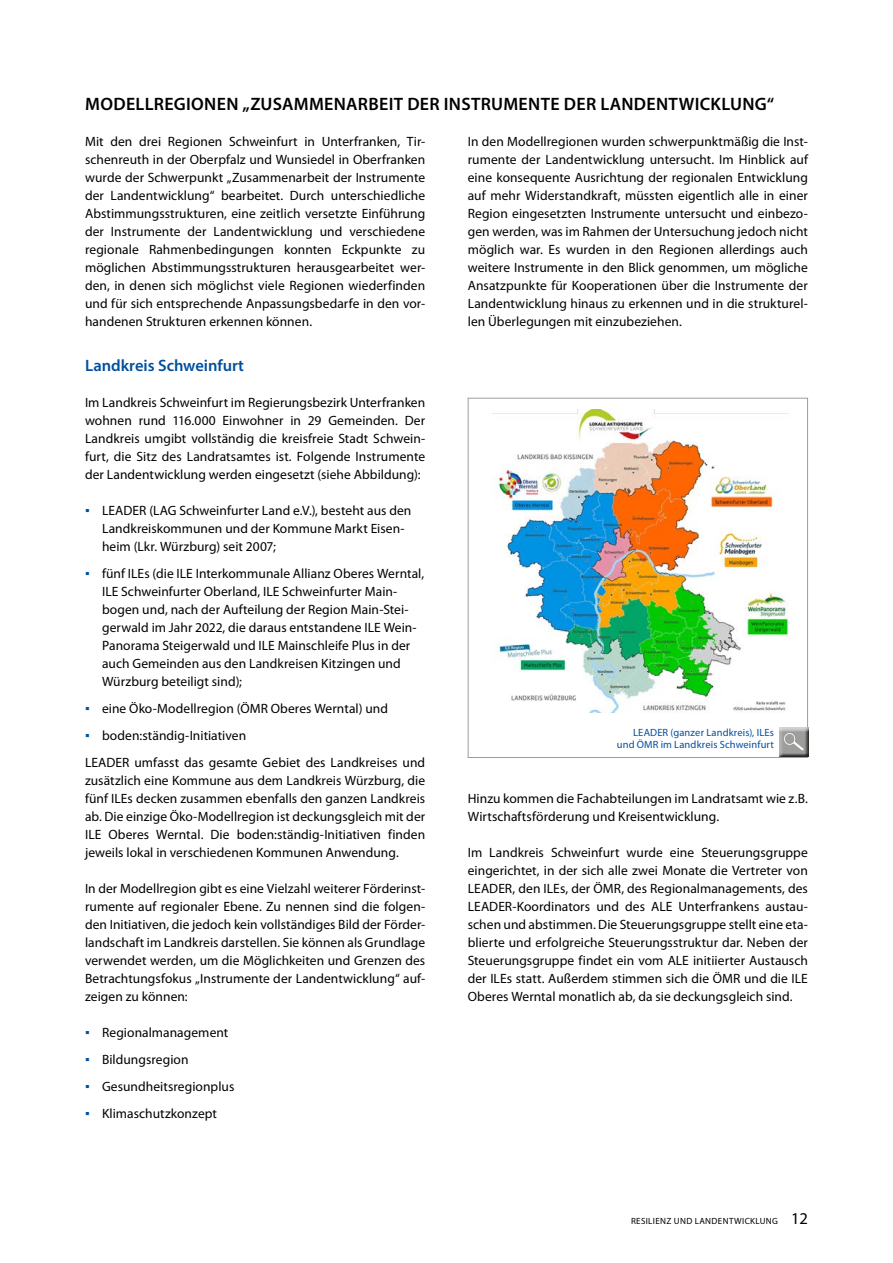
<style>
.page{position:relative;width:893px;height:1263px;background:#fff}
.page>*{position:absolute;margin:0;border:0;box-sizing:border-box;transform-origin:0 0}
.H3_12Semibold{font:600 18px "Myriad Pro";letter-spacing:.02em;color:#000}
.t1{font:600 16.5px "Myriad Pro";color:#004f9f}
.Fliesstext{font:13.5px/18px "Myriad Pro";letter-spacing:.005em;color:#000;text-align:justify}
.Bildunterschrift_rechtsbuendig{font:10.5px/12px "Myriad Pro";letter-spacing:.01em;color:#004f9f;text-align:right}
.t2{font:9px "Myriad Pro";letter-spacing:.04em;color:#000}
.s1{font-family:"Arial";color:#004f9f}
.s2{font-size:16.5px}
</style>
<div class="page">
<img style="left:492px;top:409px;width:297px;height:304px">
<div style="left:468px;top:398px;width:340px;height:360px;border:1px solid #9d9d9c"></div>
<div style="left:774px;top:723px;width:38px;height:35px;background:#fff"></div>
<div style="left:775px;top:725px;width:38px;height:33px;background:#000;opacity:.75"></div>
<svg style="left:783px;top:732px;width:21px;height:19px"></svg>
<h3 class="H3_12Semibold" style="left:85px;top:92px;width:690px">MODELLREGIONEN „ZUSAMMENARBEIT DER INSTRUMENTE DER LANDENTWICKLUNG“</h3>
<p class="Fliesstext" style="left:85px;top:132px;width:342px">Mit den drei Regionen Schweinfurt in Unterfranken, Tir&shy;schenreuth in der Oberpfalz und Wunsiedel in Oberfranken wurde der Schwerpunkt „Zusammenarbeit der Instrumente der Landentwicklung“ bearbeitet. Durch unterschiedliche Abstimmungsstrukturen, eine zeitlich versetzte Einführung der Instrumente der Landentwicklung und verschiedene regionale Rahmenbedingungen konnten Eckpunkte zu möglichen Abstimmungsstrukturen herausgearbeitet wer&shy;den, in denen sich möglichst viele Regionen wiederfinden und für sich entsprechende Anpassungsbedarfe in den vor&shy;handenen Strukturen erkennen können.</p>
<p class="Fliesstext" style="left:468px;top:132px;width:342px">In den Modellregionen wurden schwerpunktmäßig die Inst&shy;rumente der Landentwicklung untersucht. Im Hinblick auf eine konsequente Ausrichtung der regionalen Entwicklung auf mehr Widerstandkraft, müssten eigentlich alle in einer Region eingesetzten Instrumente untersucht und einbezo&shy;gen werden, was im Rahmen der Untersuchung jedoch nicht möglich war. Es wurden in den Regionen allerdings auch weitere Instrumente in den Blick genommen, um mögliche Ansatzpunkte für Kooperationen über die Instrumente der Landentwicklung hinaus zu erkennen und in die strukturel&shy;len Überlegungen mit einzubeziehen.</p>
<p class="t1" style="left:85px;top:355px;width:161px">Landkreis Schweinfurt</p>
<p class="Fliesstext" style="left:85px;top:393px;width:342px">Im Landkreis Schweinfurt im Regierungsbezirk Unterfranken wohnen rund 116.000 Einwohner in 29 Gemeinden. Der Landkreis umgibt vollständig die kreisfreie Stadt Schwein&shy;furt, die Sitz des Landratsamtes ist. Folgende Instrumente der Landentwicklung werden eingesetzt (siehe Abbildung):</p>
<p class="Fliesstext" style="left:102px;top:501px;width:311px;text-align:left;text-indent:-17px"><span class="s1">▪</span> LEADER (LAG Schweinfurter Land e.V.), besteht aus den<br>Landkreiskommunen und der Kommune Markt Eisen&shy;heim (Lkr. Würzburg) seit 2007;</p>
<p class="Fliesstext" style="left:102px;top:564px;width:324px;text-align:left;text-indent:-17px"><span class="s1">▪</span> fünf ILEs (die ILE Interkommunale Allianz Oberes Werntal, ILE Schweinfurter Oberland, ILE Schweinfurter Main&shy;bogen und, nach der Aufteilung der Region Main-Stei&shy;gerwald im Jahr 2022, die daraus entstandene ILE Wein-Panorama Steigerwald und ILE Mainschleife Plus in der auch Gemeinden aus den Landkreisen Kitzingen und Würzburg beteiligt sind);</p>
<p class="Fliesstext" style="left:85px;top:699px;width:305px"><span class="s1">▪</span> eine Öko-Modellregion (ÖMR Oberes Werntal) und</p>
<p class="Fliesstext" style="left:85px;top:726px;width:163px"><span class="s1">▪</span> boden:ständig-Initiativen</p>
<p class="Fliesstext" style="left:85px;top:753px;width:342px">LEADER umfasst das gesamte Gebiet des Landkreises und zusätzlich eine Kommune aus dem Landkreis Würzburg, die fünf ILEs decken zusammen ebenfalls den ganzen Landkreis ab. Die einzige Öko-Modellregion ist deckungsgleich mit der ILE Oberes Werntal. Die boden:ständig-Initiativen finden jeweils lokal in verschiedenen Kommunen Anwendung.</p>
<p class="Fliesstext" style="left:85px;top:879px;width:342px">In der Modellregion gibt es eine Vielzahl weiterer Förderinst&shy;rumente auf regionaler Ebene. Zu nennen sind die folgen&shy;den Initiativen, die jedoch kein vollständiges Bild der Förder&shy;landschaft im Landkreis darstellen. Sie können als Grundlage verwendet werden, um die Möglichkeiten und Grenzen des Betrachtungsfokus „Instrumente der Landentwicklung“ auf&shy;zeigen zu können:</p>
<p class="Fliesstext" style="left:85px;top:1023px;width:145px"><span class="s1">▪</span> Regionalmanagement</p>
<p class="Fliesstext" style="left:85px;top:1050px;width:105px"><span class="s1">▪</span> Bildungsregion</p>
<p class="Fliesstext" style="left:85px;top:1077px;width:151px"><span class="s1">▪</span> Gesundheitsregionplus</p>
<p class="Fliesstext" style="left:85px;top:1104px;width:134px"><span class="s1">▪</span> Klimaschutzkonzept</p>
<p class="Bildunterschrift_rechtsbuendig" style="left:617px;top:726px;width:159px">LEADER (ganzer Landkreis), ILEs und ÖMR im Landkreis Schweinfurt</p>
<p class="Fliesstext" style="left:468px;top:789px;width:342px">Hinzu kommen die Fachabteilungen im Landratsamt wie z.B.<br>Wirtschaftsförderung und Kreisentwicklung.</p>
<p class="Fliesstext" style="left:468px;top:843px;width:342px">Im Landkreis Schweinfurt wurde eine Steuerungsgruppe eingerichtet, in der sich alle zwei Monate die Vertreter von LEADER, den ILEs, der ÖMR, des Regionalmanagements, des LEADER-Koordinators und des ALE Unterfrankens austau&shy;schen und abstimmen. Die Steuerungsgruppe stellt eine eta&shy;blierte und erfolgreiche Steuerungsstruktur dar. Neben der Steuerungsgruppe findet ein vom ALE initiierter Austausch der ILEs statt. Außerdem stimmen sich die ÖMR und die ILE Oberes Werntal monatlich ab, da sie deckungsgleich sind.</p>
<p class="t2" style="left:631px;top:1215px;width:178px">RESILIENZ UND LANDENTWICKLUNG <span class="s2">12</span></p>
</div>
